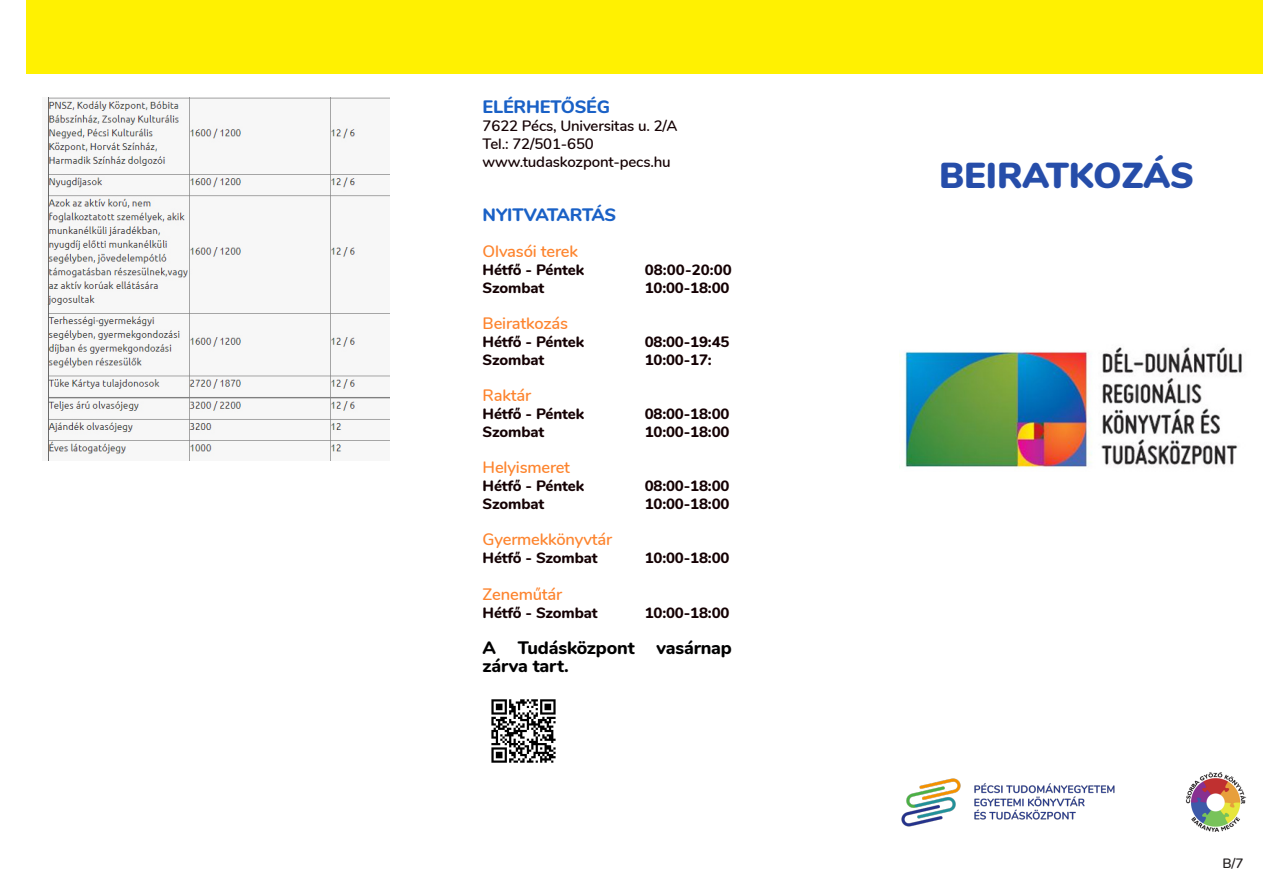
<style>
.page{position:relative;width:1263px;height:893px;background:#fff}
.page>*{position:absolute;margin:0;border:0;box-sizing:border-box;transform-origin:0 0}
.t1{font:900 36px "Nunito";letter-spacing:-.01em;color:#264da9}
.t2{font:800 18px/18px "Nunito";letter-spacing:-.01em;color:#000001}
.t3{font:800 18px "Nunito";letter-spacing:-.01em;color:#1a61c6}
.t4{font:600 16.5px "Nunito";letter-spacing:-.01em;color:#fd842e}
.t5{font:800 15px "Nunito";letter-spacing:-.01em;color:#140003}
.t6{font:600 15px "Nunito";letter-spacing:-.01em;color:#140003}
.t7{font:600 13.5px "Nunito";color:#231f20}
</style>
<div class="page">
<img style="left:1185px;top:772px;width:62px;height:60px">
<img style="left:901px;top:778px;width:214px;height:49px">
<img style="left:899px;top:347px;width:343px;height:121px">
<div style="left:26px;top:0;width:1237px;height:74px;background:#fff101"></div>
<img style="left:44px;top:98px;width:346px;height:362px">
<img style="left:491px;top:699px;width:65px;height:64px">
<p class="t3" style="left:483px;top:94px;width:129px">ELÉRHETŐSÉG</p>
<p class="t6" style="left:483px;top:115px;width:196px">7622 Pécs, Universitas u. 2/A</p>
<p class="t6" style="left:483px;top:133px;width:113px">Tel.: 72/501-650</p>
<p class="t6" style="left:483px;top:151px;width:190px">www.tudaskozpont-pecs.hu</p>
<p class="t3" style="left:483px;top:202px;width:135px">NYITVATARTÁS</p>
<p class="t4" style="left:483px;top:240px;width:97px">Olvasói terek</p>
<p class="t5" style="left:483px;top:259px;width:103px">Hétfő - Péntek</p>
<p class="t5" style="left:645px;top:259px;width:89px">08:00-20:00</p>
<p class="t5" style="left:483px;top:277px;width:63px">Szombat</p>
<p class="t5" style="left:645px;top:277px;width:86px">10:00-18:00</p>
<p class="t4" style="left:483px;top:312px;width:87px">Beiratkozás</p>
<p class="t5" style="left:483px;top:331px;width:103px">Hétfő - Péntek</p>
<p class="t5" style="left:645px;top:331px;width:86px">08:00-19:45</p>
<p class="t5" style="left:483px;top:349px;width:63px">Szombat</p>
<p class="t5" style="left:645px;top:349px;width:69px">10:00-17:</p>
<p class="t4" style="left:483px;top:384px;width:50px">Raktár</p>
<p class="t5" style="left:483px;top:403px;width:103px">Hétfő - Péntek</p>
<p class="t5" style="left:645px;top:403px;width:86px">08:00-18:00</p>
<p class="t5" style="left:483px;top:421px;width:63px">Szombat</p>
<p class="t5" style="left:645px;top:421px;width:86px">10:00-18:00</p>
<p class="t4" style="left:483px;top:456px;width:89px">Helyismeret</p>
<p class="t5" style="left:483px;top:475px;width:103px">Hétfő - Péntek</p>
<p class="t5" style="left:645px;top:475px;width:86px">08:00-18:00</p>
<p class="t5" style="left:483px;top:493px;width:63px">Szombat</p>
<p class="t5" style="left:645px;top:493px;width:86px">10:00-18:00</p>
<p class="t4" style="left:483px;top:528px;width:131px">Gyermekkönyvtár</p>
<p class="t5" style="left:483px;top:547px;width:116px">Hétfő - Szombat</p>
<p class="t5" style="left:645px;top:547px;width:86px">10:00-18:00</p>
<p class="t4" style="left:483px;top:582px;width:81px">Zeneműtár</p>
<p class="t5" style="left:483px;top:601px;width:116px">Hétfő - Szombat</p>
<p class="t5" style="left:645px;top:601px;width:86px">10:00-18:00</p>
<p class="t2" style="left:483px;top:637px;width:251px">A Tudásközpont vasárnap zárva tart.</p>
<p class="t1" style="left:939px;top:149px;width:256px">BEIRATKOZÁS</p>
<p class="t7" style="left:1222px;top:853px;width:23px">B/7</p>
</div>
